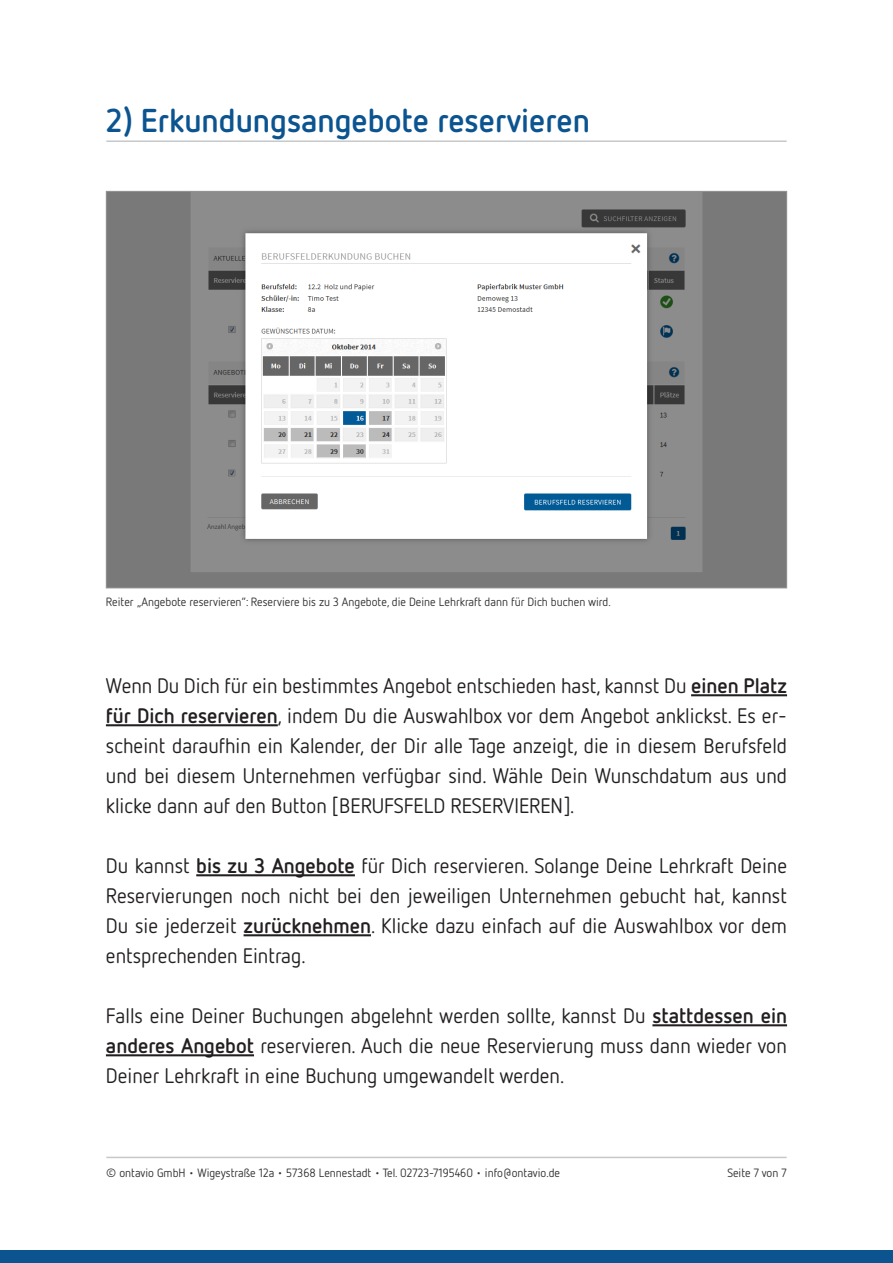
<style>
.page{position:relative;width:893px;height:1263px;background:#fff}
.page>*{position:absolute;margin:0;border:0;box-sizing:border-box;transform-origin:0 0}
.t1{font:700 33px "Netto OT";color:#0b5490}
.t2{font:21px/30px "Netto OT";color:#231f20;text-align:justify}
.t3{font:12px "Netto OT";color:#312f30}
.s1{font-weight:700}
</style>
<div class="page">
<hr style="left:106px;top:1157px;width:681px;height:1px;background:#c7c8ca">
<div style="left:0;top:1251px;width:893px;height:12px;background:#0b5490"></div>
<hr style="left:106px;top:140px;width:681px;height:2px;background:#c7c8ca">
<img style="left:108px;top:193px;width:677px;height:393px">
<hr style="left:691px;top:694px;width:96px;height:2px;background:#231f20">
<hr style="left:106px;top:724px;width:172px;height:2px;background:#231f20">
<hr style="left:196px;top:874px;width:159px;height:2px;background:#231f20">
<hr style="left:244px;top:934px;width:127px;height:2px;background:#231f20">
<hr style="left:652px;top:1024px;width:135px;height:2px;background:#231f20">
<hr style="left:106px;top:1054px;width:148px;height:2px;background:#231f20">
<h1 class="t1" style="left:106px;top:100px;width:485px">2) Erkundungsangebote reservieren</h1>
<p class="t3" style="left:106px;top:594px;width:506px">Reiter „Angebote reservieren“: Reserviere bis zu 3 Angebote, die Deine Lehrkraft dann für Dich buchen wird.</p>
<p class="t2" style="left:106px;top:670px;width:683px">Wenn Du Dich für ein bestimmtes Angebot entschieden hast, kannst Du <span class="s1">einen Platz für Dich reservieren</span>, indem Du die Auswahlbox vor dem Angebot anklickst. Es er&shy;scheint daraufhin ein Kalender, der Dir alle Tage anzeigt, die in diesem Berufsfeld und bei diesem Unternehmen verfügbar sind. Wähle Dein Wunschdatum aus und klicke dann auf den Button [BERUFSFELD RESERVIEREN].</p>
<p class="t2" style="left:106px;top:850px;width:683px">Du kannst <span class="s1">bis zu 3 Angebote</span> für Dich reservieren. Solange Deine Lehrkraft Deine Reservierungen noch nicht bei den jeweiligen Unternehmen gebucht hat, kannst Du sie jederzeit <span class="s1">zurücknehmen</span>. Klicke dazu einfach auf die Auswahlbox vor dem entsprechenden Eintrag.</p>
<p class="t2" style="left:106px;top:1000px;width:683px">Falls eine Deiner Buchungen abgelehnt werden sollte, kannst Du <span class="s1">stattdessen ein anderes Angebot</span> reservieren. Auch die neue Reservierung muss dann wieder von Deiner Lehrkraft in eine Buchung umgewandelt werden.</p>
<p class="t3" style="left:106px;top:1165px;width:455px">© ontavio GmbH • Wigeystraße 12a • 57368 Lennestadt • Tel. 02723-7195460 • info@ontavio.de</p>
<p class="t3" style="left:727px;top:1165px;width:61px">Seite 7 von 7</p>
</div>
